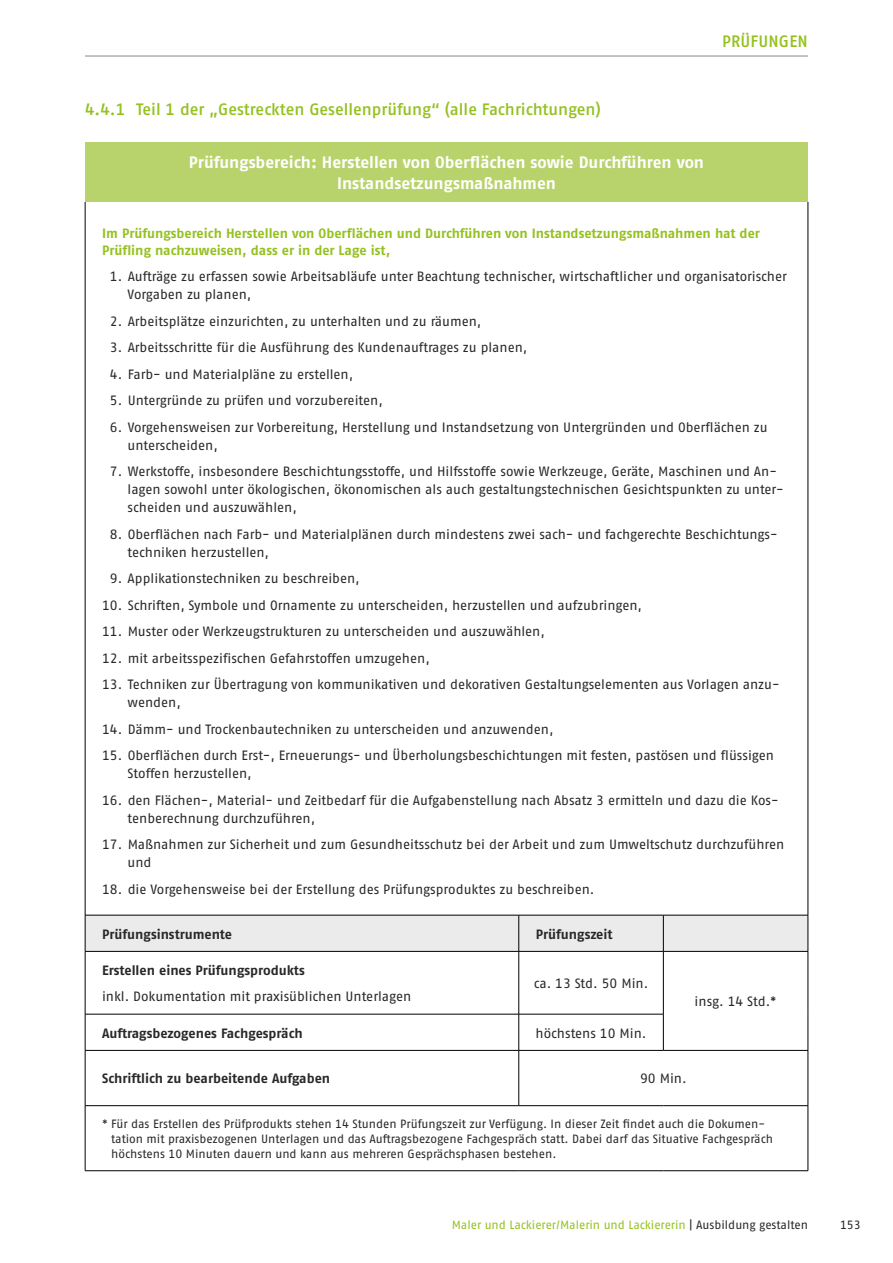
<style>
.page{position:relative;width:893px;height:1263px;background:#fff}
.page>*{position:absolute;margin:0;border:0;box-sizing:border-box;transform-origin:0 0}
.id279{font:700 16.5px/21px "Fago Pro";color:#fff;text-align:center}
.t1{font:500 16.5px "Fago Pro";letter-spacing:-.005em;color:#95c11f}
.id281{font:13.5px/18px "Fago Pro";letter-spacing:-.005em;color:#282827}
.id3671{font:700 13.5px/16.5px "Fago Pro";color:#95c11f}
.id281-2{font:700 13.5px "Fago Pro";letter-spacing:-.005em;color:#282827}
.id282{font:700 13.5px "Fago Pro";letter-spacing:-.005em;color:#282827}
.id280{font:12px/15px "Fago Pro";letter-spacing:-.005em;color:#282827}
.t2{font:12px "Fago Pro";letter-spacing:-.005em;color:#95c11f}
.s1{color:#282827}
</style>
<div class="page">
<hr style="left:85px;top:56px;width:723px;height:1px;background:#878787">
<div style="left:85px;top:142px;width:723px;height:60px;background:#b9d36c"></div>
<div style="left:86px;top:916px;width:722px;height:35px;background:#ebebeb"></div>
<hr style="left:85px;top:202px;width:1px;height:713px;background:#000">
<hr style="left:808px;top:202px;width:1px;height:713px;background:#000">
<hr style="left:85px;top:915px;width:434px;height:1px;background:#000">
<hr style="left:85px;top:915px;width:1px;height:36px;background:#000">
<hr style="left:519px;top:915px;width:144px;height:1px;background:#000">
<hr style="left:518px;top:915px;width:1px;height:36px;background:#000">
<hr style="left:663px;top:915px;width:145px;height:1px;background:#000">
<hr style="left:663px;top:915px;width:1px;height:36px;background:#000">
<hr style="left:808px;top:915px;width:1px;height:36px;background:#000">
<hr style="left:85px;top:951px;width:434px;height:1px;background:#000">
<hr style="left:85px;top:951px;width:1px;height:63px;background:#000">
<hr style="left:519px;top:951px;width:144px;height:1px;background:#000">
<hr style="left:518px;top:951px;width:1px;height:63px;background:#000">
<hr style="left:663px;top:951px;width:145px;height:1px;background:#000">
<hr style="left:663px;top:951px;width:1px;height:63px;background:#000">
<hr style="left:808px;top:951px;width:1px;height:63px;background:#000">
<hr style="left:85px;top:1014px;width:434px;height:1px;background:#000">
<hr style="left:85px;top:1014px;width:1px;height:36px;background:#000">
<hr style="left:519px;top:1014px;width:144px;height:1px;background:#000">
<hr style="left:518px;top:1014px;width:1px;height:36px;background:#000">
<hr style="left:663px;top:1014px;width:1px;height:36px;background:#000">
<hr style="left:808px;top:1014px;width:1px;height:36px;background:#000">
<hr style="left:85px;top:1050px;width:434px;height:1px;background:#000">
<hr style="left:85px;top:1050px;width:1px;height:55px;background:#000">
<hr style="left:519px;top:1050px;width:144px;height:1px;background:#000">
<hr style="left:518px;top:1050px;width:1px;height:55px;background:#000">
<hr style="left:663px;top:1050px;width:145px;height:1px;background:#000">
<hr style="left:808px;top:1050px;width:1px;height:55px;background:#000">
<hr style="left:85px;top:1105px;width:434px;height:1px;background:#000">
<hr style="left:85px;top:1106px;width:1px;height:64px;background:#000">
<hr style="left:519px;top:1105px;width:144px;height:1px;background:#000">
<hr style="left:663px;top:1105px;width:145px;height:1px;background:#000">
<hr style="left:808px;top:1106px;width:1px;height:64px;background:#000">
<hr style="left:85px;top:1170px;width:434px;height:1px;background:#000">
<hr style="left:519px;top:1170px;width:144px;height:1px;background:#000">
<hr style="left:663px;top:1170px;width:145px;height:1px;background:#000">
<p class="t1" style="left:722px;top:31px;width:87px">PRÜFUNGEN</p>
<h3 class="t1" style="left:85px;top:99px;width:517px">4.4.1 Teil 1 der „Gestreckten Gesellenprüfung“ (alle Fachrichtungen)</h3>
<p class="id279" style="left:189px;top:152px;width:517px">Prüfungsbereich: Herstellen von Oberflächen sowie Durchführen von<br>Instandsetzungsmaßnahmen</p>
<p class="id3671" style="left:102px;top:225px;width:659px">Im Prüfungsbereich Herstellen von Oberflächen und Durchführen von Instandsetzungsmaßnahmen hat der<br>Prüfling nachzuweisen, dass er in der Lage ist,</p>
<p class="id281" style="left:128px;top:267px;width:661px;text-indent:-18px">1. Aufträge zu erfassen sowie Arbeitsabläufe unter Beachtung technischer, wirtschaftlicher und organisatorischer<br>Vorgaben zu planen,</p>
<p class="id281" style="left:110px;top:312px;width:373px">2. Arbeitsplätze einzurichten, zu unterhalten und zu räumen,</p>
<p class="id281" style="left:110px;top:338px;width:419px">3. Arbeitsschritte für die Ausführung des Kundenauftrages zu planen,</p>
<p class="id281" style="left:110px;top:365px;width:245px">4. Farb- und Materialpläne zu erstellen,</p>
<p class="id281" style="left:110px;top:391px;width:274px">5. Untergründe zu prüfen und vorzubereiten,</p>
<p class="id281" style="left:128px;top:418px;width:641px;text-indent:-18px">6. Vorgehensweisen zur Vorbereitung, Herstellung und Instandsetzung von Untergründen und Oberflächen zu unterscheiden,</p>
<p class="id281" style="left:128px;top:462px;width:658px;text-indent:-18px">7. Werkstoffe, insbesondere Beschichtungsstoffe, und Hilfsstoffe sowie Werkzeuge, Geräte, Maschinen und An&shy;lagen sowohl unter ökologischen, ökonomischen als auch gestaltungstechnischen Gesichtspunkten zu unter&shy;scheiden und auszuwählen,</p>
<p class="id281" style="left:128px;top:525px;width:651px;text-indent:-18px">8. Oberflächen nach Farb- und Materialplänen durch mindestens zwei sach- und fachgerechte Beschichtungs&shy;techniken herzustellen,</p>
<p class="id281" style="left:110px;top:570px;width:251px">9. Applikationstechniken zu beschreiben,</p>
<p class="id281" style="left:102px;top:596px;width:541px">10. Schriften, Symbole und Ornamente zu unterscheiden, herzustellen und aufzubringen,</p>
<p class="id281" style="left:102px;top:623px;width:444px">11. Muster oder Werkzeugstrukturen zu unterscheiden und auszuwählen,</p>
<p class="id281" style="left:102px;top:649px;width:329px">12. mit arbeitsspezifischen Gefahrstoffen umzugehen,</p>
<p class="id281" style="left:128px;top:676px;width:653px;text-indent:-26px">13. Techniken zur Übertragung von kommunikativen und dekorativen Gestaltungselementen aus Vorlagen anzu&shy;wenden,</p>
<p class="id281" style="left:102px;top:720px;width:453px">14. Dämm- und Trockenbautechniken zu unterscheiden und anzuwenden,</p>
<p class="id281" style="left:128px;top:747px;width:648px;text-indent:-26px">15. Oberflächen durch Erst-, Erneuerungs- und Überholungsbeschichtungen mit festen, pastösen und flüssigen<br>Stoffen herzustellen,</p>
<p class="id281" style="left:128px;top:791px;width:652px;text-indent:-26px">16. den Flächen-, Material- und Zeitbedarf für die Aufgabenstellung nach Absatz 3 ermitteln und dazu die Kos&shy;tenberechnung durchzuführen,</p>
<p class="id281" style="left:128px;top:836px;width:658px;text-indent:-26px">17. Maßnahmen zur Sicherheit und zum Gesundheitsschutz bei der Arbeit und zum Umweltschutz durchzuführen und</p>
<p class="id281" style="left:102px;top:880px;width:494px">18. die Vorgehensweise bei der Erstellung des Prüfungsproduktes zu beschreiben.</p>
<p class="id282" style="left:102px;top:926px;width:131px">Prüfungsinstrumente</p>
<p class="id282" style="left:536px;top:926px;width:78px">Prüfungszeit</p>
<p class="id281-2" style="left:102px;top:962px;width:204px">Erstellen eines Prüfungsprodukts</p>
<p class="id281" style="left:102px;top:988px;width:311px">inkl. Dokumentation mit praxisüblichen Unterlagen</p>
<p class="id281" style="left:534px;top:974px;width:116px">ca. 13 Std. 50 Min.</p>
<p class="id281" style="left:695px;top:992px;width:83px">insg. 14 Std.*</p>
<p class="id281-2" style="left:102px;top:1025px;width:202px">Auftragsbezogenes Fachgespräch</p>
<p class="id281" style="left:536px;top:1024px;width:112px">höchstens 10 Min.</p>
<p class="id281-2" style="left:102px;top:1070px;width:230px">Schriftlich zu bearbeitende Aufgaben</p>
<p class="id281" style="left:640px;top:1070px;width:48px">90 Min.</p>
<p class="id280" style="left:111px;top:1116px;width:663px;text-indent:-9px">* Für das Erstellen des Prüfprodukts stehen 14 Stunden Prüfungszeit zur Verfügung. In dieser Zeit findet auch die Dokumen&shy;tation mit praxisbezogenen Unterlagen und das Auftragsbezogene Fachgespräch statt. Dabei darf das Situative Fachgespräch höchstens 10 Minuten dauern und kann aus mehreren Gesprächsphasen bestehen.</p>
<p class="t2" style="left:452px;top:1218px;width:358px">Maler und Lackierer/Malerin und Lackiererin <span class="s1">| Ausbildung gestalten</span></p>
<p class="id280" style="left:840px;top:1217px;width:22px">153</p>
</div>
